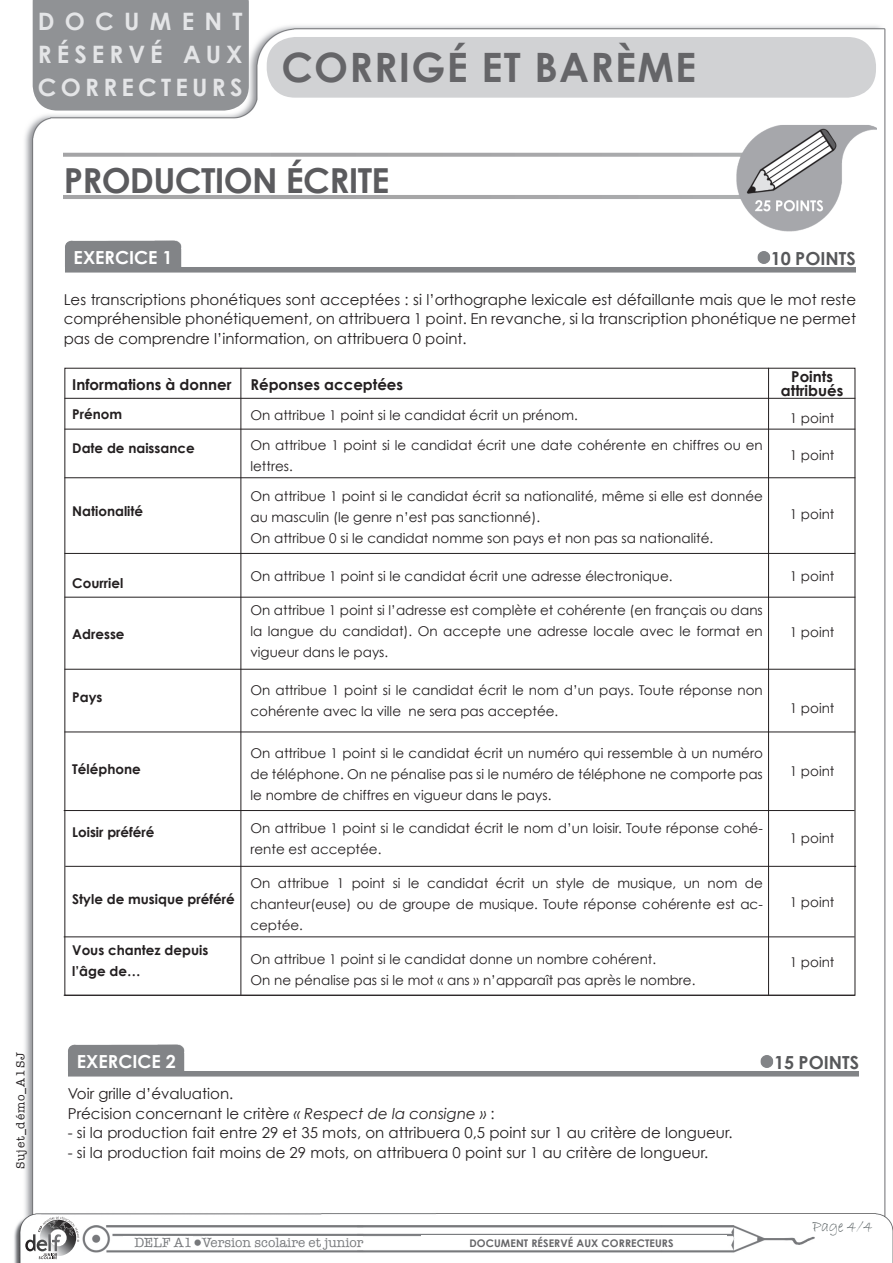
<style>
.page{position:relative;width:893px;height:1263px;background:#fff}
.page>*{position:absolute;margin:0;border:0;box-sizing:border-box;transform-origin:0 0}
.t1{font:700 40.5px "Century Gothic";letter-spacing:.03em;color:#656568}
.t2{font:700 34.5px "Century Gothic";letter-spacing:-.02em;color:#5b5b5e}
.t3{font:700 24px/33px "Century Gothic";color:#e4e5e7;text-align:justify}
.t4{font:700 18px "Century Gothic";color:#fff}
.t5{font:700 18px "Century Gothic";color:#57585a}
.t6{font:16.5px "Bradley Hand ITC";color:#525a5c}
.t7{font:15px/19.5px "Century Gothic";color:#231f20;text-align:justify}
.t8{font:700 15px "Century Gothic";color:#231f20}
.t9{font:13.5px/21px "Century Gothic";color:#231f20}
.t10{font:700 13.5px/21px "Century Gothic";color:#231f20}
.t11{font:13.5px "American Typewriter";color:#797b7e}
.t12{font:12px "American Typewriter";letter-spacing:.075em;color:#231f20}
.t13{font:700 10.5px "Century Gothic";letter-spacing:.01em;color:#656568}
.s1{font-style:italic}
</style>
<div class="page">
<img style="left:14px;top:0;width:879px;height:1263px">
<div style="left:421px;top:1235px;width:305px;height:14px;background:#fff"></div>
<div style="left:124px;top:1235px;width:69px;height:13px;background:#fff"></div>
<div style="left:202px;top:1236px;width:161px;height:13px;background:#fff"></div>
<div style="left:22px;top:1216px;width:58px;height:46px;background:#fff;border-radius:50%"></div>
<div style="left:33px;top:0;width:216px;height:111px;background:#909295"></div>
<svg style="left:25px;top:1217px;width:54px;height:42px"></svg>
<div style="left:267px;top:37px;width:609px;height:61px;background:#d1d2d4;border-radius:29px"></div>
<img style="left:57px;top:223px;width:819px;height:61px">
<img style="left:64px;top:117px;width:812px;height:133px">
<hr style="left:64px;top:398px;width:791px;height:1px;background:#231f20">
<hr style="left:64px;top:429px;width:791px;height:1px;background:#231f20">
<hr style="left:64px;top:477px;width:791px;height:1px;background:#231f20">
<hr style="left:64px;top:553px;width:791px;height:1px;background:#231f20">
<hr style="left:64px;top:597px;width:791px;height:1px;background:#231f20">
<hr style="left:64px;top:669px;width:791px;height:1px;background:#231f20">
<hr style="left:65px;top:866px;width:791px;height:1px;background:#231f20">
<hr style="left:240px;top:368px;width:1px;height:627px;background:#231f20">
<hr style="left:768px;top:368px;width:1px;height:627px;background:#231f20">
<hr style="left:64px;top:731px;width:791px;height:1px;background:#231f20">
<hr style="left:64px;top:810px;width:791px;height:1px;background:#231f20">
<hr style="left:64px;top:936px;width:791px;height:1px;background:#231f20">
<hr style="left:64px;top:995px;width:791px;height:1px;background:#231f20">
<img style="left:60px;top:1027px;width:820px;height:61px">
<h3 class="t3" style="left:38px;top:5px;width:206px">D O C U M E N T R É S E R V É A U X C O R R E C T E U R S</h3>
<p class="t1" style="left:281px;top:42px;width:416px">CORRIGÉ ET BARÈME</p>
<p class="t2" style="left:64px;top:159px;width:327px">PRODUCTION ÉCRITE</p>
<p class="t4" style="left:74px;top:246px;width:100px">EXERCICE 1</p>
<p class="t5" style="left:771px;top:247px;width:87px">10 POINTS</p>
<p class="t7" style="left:64px;top:289px;width:794px">Les transcriptions phonétiques sont acceptées : si l’orthographe lexicale est défaillante mais que le mot reste compréhensible phonétiquement, on attribuera 1 point. En revanche, si la transcription phonétique ne permet pas de comprendre l’information, on attribuera 0 point.</p>
<p class="t8" style="left:72px;top:375px;width:161px">Informations à donner</p>
<p class="t10" style="left:72px;top:403px;width:51px">Prénom</p>
<p class="t10" style="left:72px;top:437px;width:124px">Date de naissance</p>
<p class="t10" style="left:72px;top:500px;width:73px">Nationalité</p>
<p class="t10" style="left:72px;top:572px;width:53px">Courriel</p>
<p class="t10" style="left:72px;top:623px;width:54px">Adresse</p>
<p class="t10" style="left:72px;top:686px;width:32px">Pays</p>
<p class="t10" style="left:72px;top:758px;width:70px">Téléphone</p>
<p class="t10" style="left:72px;top:821px;width:84px">Loisir préféré</p>
<p class="t10" style="left:72px;top:888px;width:164px">Style de musique préféré</p>
<p class="t10" style="left:72px;top:939px;width:138px">Vous chantez depuis l’âge de…</p>
<p class="t8" style="left:250px;top:375px;width:154px">Réponses acceptées</p>
<p class="t9" style="left:250px;top:405px;width:329px">On attribue 1 point si le candidat écrit un prénom.</p>
<p class="t9" style="left:250px;top:435px;width:514px">On attribue 1 point si le candidat écrit une date cohérente en chiffres ou en lettres.</p>
<p class="t9" style="left:250px;top:485px;width:514px">On attribue 1 point si le candidat écrit sa nationalité, même si elle est donnée au masculin (le genre n’est pas sanctionné).</p>
<p class="t9" style="left:250px;top:527px;width:464px">On attribue 0 si le candidat nomme son pays et non pas sa nationalité.</p>
<p class="t9" style="left:250px;top:565px;width:424px">On attribue 1 point si le candidat écrit une adresse électronique.</p>
<p class="t9" style="left:250px;top:599px;width:514px;text-align:justify">On attribue 1 point si l’adresse est complète et cohérente (en français ou dans la langue du candidat). On accepte une adresse locale avec le format en vigueur dans le pays.</p>
<p class="t9" style="left:250px;top:679px;width:514px">On attribue 1 point si le candidat écrit le nom d’un pays. Toute réponse non cohérente avec la ville ne sera pas acceptée.</p>
<p class="t9" style="left:250px;top:742px;width:514px;text-align:justify">On attribue 1 point si le candidat écrit un numéro qui ressemble à un numéro de téléphone. On ne pénalise pas si le numéro de téléphone ne comporte pas le nombre de chiffres en vigueur dans le pays.</p>
<p class="t9" style="left:250px;top:818px;width:514px">On attribue 1 point si le candidat écrit le nom d’un loisir. Toute réponse cohé&shy;rente est acceptée.</p>
<p class="t9" style="left:250px;top:872px;width:514px;text-align:justify">On attribue 1 point si le candidat écrit un style de musique, un nom de chanteur(euse) ou de groupe de musique. Toute réponse cohérente est ac&shy;ceptée.</p>
<p class="t9" style="left:250px;top:948px;width:407px">On attribue 1 point si le candidat donne un nombre cohérent.</p>
<p class="t9" style="left:250px;top:969px;width:447px">On ne pénalise pas si le mot « ans » n’apparaît pas après le nombre.</p>
<p class="t8" style="left:791px;top:367px;width:43px">Points</p>
<p class="t8" style="left:781px;top:381px;width:64px">attribués</p>
<p class="t9" style="left:790px;top:407px;width:46px">1 point</p>
<p class="t9" style="left:790px;top:445px;width:46px">1 point</p>
<p class="t9" style="left:790px;top:503px;width:46px">1 point</p>
<p class="t9" style="left:790px;top:566px;width:46px">1 point</p>
<p class="t9" style="left:790px;top:622px;width:46px">1 point</p>
<p class="t9" style="left:790px;top:698px;width:46px">1 point</p>
<p class="t9" style="left:790px;top:760px;width:46px">1 point</p>
<p class="t9" style="left:790px;top:827px;width:46px">1 point</p>
<p class="t9" style="left:790px;top:891px;width:46px">1 point</p>
<p class="t9" style="left:790px;top:952px;width:46px">1 point</p>
<p class="t12" style="left:11px;top:1169px;width:119px;rotate:-90deg">Sujet_démo_A1SJ</p>
<p class="t4" style="left:77px;top:1050px;width:100px">EXERCICE 2</p>
<p class="t5" style="left:774px;top:1051px;width:87px">15 POINTS</p>
<p class="t7" style="left:68px;top:1084px;width:167px">Voir grille d’évaluation.</p>
<p class="t7" style="left:68px;top:1103px;width:428px">Précision concernant le critère <span class="s1">« Respect de la consigne »</span> :</p>
<p class="t7" style="left:68px;top:1123px;width:666px">- si la production fait entre 29 et 35 mots, on attribuera 0,5 point sur 1 au critère de longueur.</p>
<p class="t7" style="left:68px;top:1142px;width:642px">- si la production fait moins de 29 mots, on attribuera 0 point sur 1 au critère de longueur.</p>
<p class="t11" style="left:134px;top:1232px;width:231px">DELF A1 Version scolaire et junior</p>
<p class="t13" style="left:469px;top:1236px;width:206px">DOCUMENT RÉSERVÉ AUX CORRECTEURS</p>
<p class="t6" style="left:812px;top:1216px;width:63px">Page 4/4</p>
</div>
